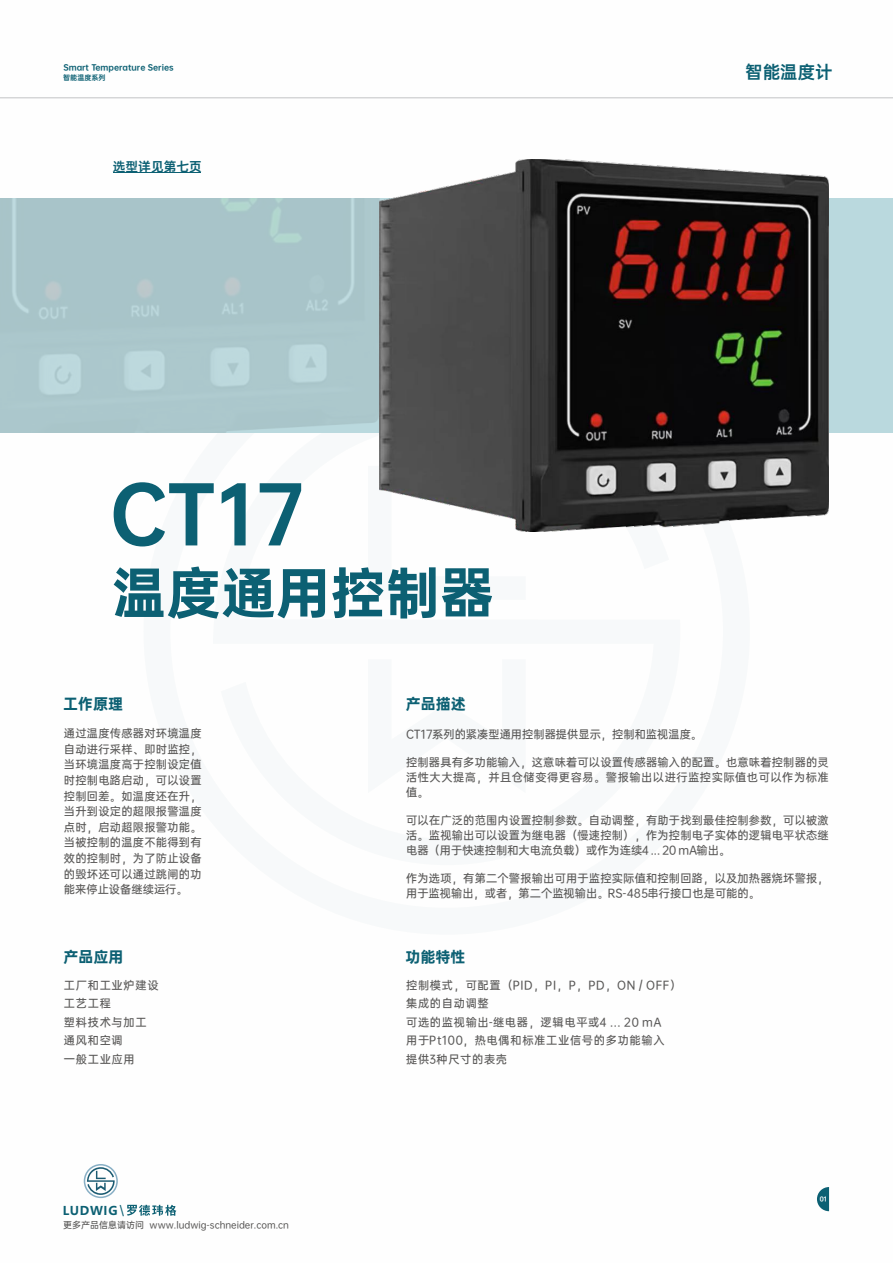
<style>
.page{position:relative;width:893px;height:1263px;background:#fff}
.page>*{position:absolute;margin:0;border:0;box-sizing:border-box;transform-origin:0 0}
.t1{font:75px "OPPO Sans H";color:#0c6073}
.t2{font:54.6px "OPPO Sans H";color:#0c6073}
.t3{font:17.55px "OPPO Sans B";color:#0c6073}
.t4{font:15px "OPPO Sans H";color:#0c6073}
.t5{font:12.75px "OPPO Sans B";color:#0c6073}
.t6{font:700 12px "Microsoft Ya Hei";letter-spacing:.06em;color:#0c6073}
.t7{font:11.25px/15.6px "OPPO Sans M";letter-spacing:.02em;color:#595857;text-align:justify}
.t8{font:11.25px/18.6px "OPPO Sans M";letter-spacing:.06em;color:#595857}
.t9{font:11.25px "OPPO Sans M";color:#595857}
.t10{font:9px "OPPO Sans M";color:#595857}
.t11{font:7.8px "OPPO Sans H";color:#0c6073}
.t12{font:7.05px "OPPO Sans B";color:#0c6073}
.t13{font:6px "OPPO Sans H";color:#fff}
.s1{font-family:"Arial";font-weight:400;font-size:15.15px}
</style>
<div class="page">
<svg style="left:0;top:198px;width:893px;height:235px;background:#adc9ce"></svg>
<hr style="left:0;top:97px;width:893px;height:1px;background:#c9cacb">
<hr style="left:114px;top:172px;width:87px;height:1px;background:#0c6073">
<img style="left:380px;top:160px;width:449px;height:371px">
<svg style="left:817px;top:1187px;width:12px;height:24px"></svg>
<svg style="left:84px;top:1164px;width:34px;height:34px"></svg>
<svg style="left:127px;top:1205px;width:49px;height:11px"></svg>
<p class="t11" style="left:63px;top:63px;width:112px">Smart Temperature Series</p>
<h3 class="t3" style="left:745px;top:63px;width:89px">智能温度计</h3>
<p class="t12" style="left:63px;top:74px;width:44px">智能温度系列</p>
<p class="t5" style="left:113px;top:160px;width:91px">选型详见第七页</p>
<h1 class="t1" style="left:110px;top:476px;width:198px">CT17</h1>
<h2 class="t2" style="left:112px;top:565px;width:383px">温度通用控制器</h2>
<h3 class="t4" style="left:63px;top:696px;width:61px">工作原理</h3>
<p class="t7" style="left:64px;top:725px;width:139px">通过温度传感器对环境温度自动进行采样、即时监控，当环境温度高于控制设定值时控制电路启动，可以设置控制回差。如温度还在升，当升到设定的超限报警温度点时，启动超限报警功能。当被控制的温度不能得到有效的控制时，为了防止设备的毁坏还可以通过跳闸的功能来停止设备继续运行。</p>
<h3 class="t4" style="left:406px;top:696px;width:61px">产品描述</h3>
<p class="t9" style="left:406px;top:728px;width:298px">CT17系列的紧凑型通用控制器提供显示，控制和监视温度。</p>
<p class="t7" style="left:406px;top:755px;width:424px;line-height:14.9px">控制器具有多功能输入，这意味着可以设置传感器输入的配置。也意味着控制器的灵活性大大提高，并且仓储变得更容易。警报输出以进行监控实际值也可以作为标准值。</p>
<p class="t7" style="left:406px;top:813px;width:424px;line-height:14.9px">可以在广泛的范围内设置控制参数。自动调整，有助于找到最佳控制参数，可以被激活。监视输出可以设置为继电器（慢速控制），作为控制电子实体的逻辑电平状态继电器（用于快速控制和大电流负载）或作为连续4 ... 20 mA输出。</p>
<p class="t7" style="left:406px;top:871px;width:424px;line-height:14.9px">作为选项，有第二个警报输出可用于监控实际值和控制回路，以及加热器烧坏警报，用于监视输出，或者，第二个监视输出。RS-485串行接口也是可能的。</p>
<h3 class="t4" style="left:64px;top:949px;width:61px">产品应用</h3>
<p class="t7" style="left:64px;top:995px;width:48px">工艺工程</p>
<h3 class="t4" style="left:406px;top:949px;width:61px">功能特性</h3>
<p class="t8" style="left:406px;top:975px;width:277px">控制模式，可配置（PID，PI，P，PD，ON / OFF）</p>
<p class="t8" style="left:64px;top:975px;width:96px">工厂和工业炉建设</p>
<p class="t8" style="left:64px;top:1012px;width:84px">塑料技术与加工通风和空调</p>
<p class="t8" style="left:406px;top:1013px;width:257px">可选的监视输出-继电器，逻辑电平或4 ... 20 mA</p>
<p class="t8" style="left:406px;top:994px;width:84px">集成的自动调整</p>
<p class="t8" style="left:406px;top:1031px;width:260px">用于Pt100，热电偶和标准工业信号的多功能输入</p>
<p class="t7" style="left:64px;top:1051px;width:72px">一般工业应用</p>
<p class="t6" style="left:63px;top:1205px;width:63px">LUDWIG <span class="s1">\</span></p>
<p class="t10" style="left:63px;top:1220px;width:227px">更多产品信息请访问 www.ludwig-schneider.com.cn</p>
<p class="t8" style="left:406px;top:1050px;width:103px">提供3种尺寸的表壳</p>
<p class="t13" style="left:820px;top:1196px;width:9px">01</p>
</div>
